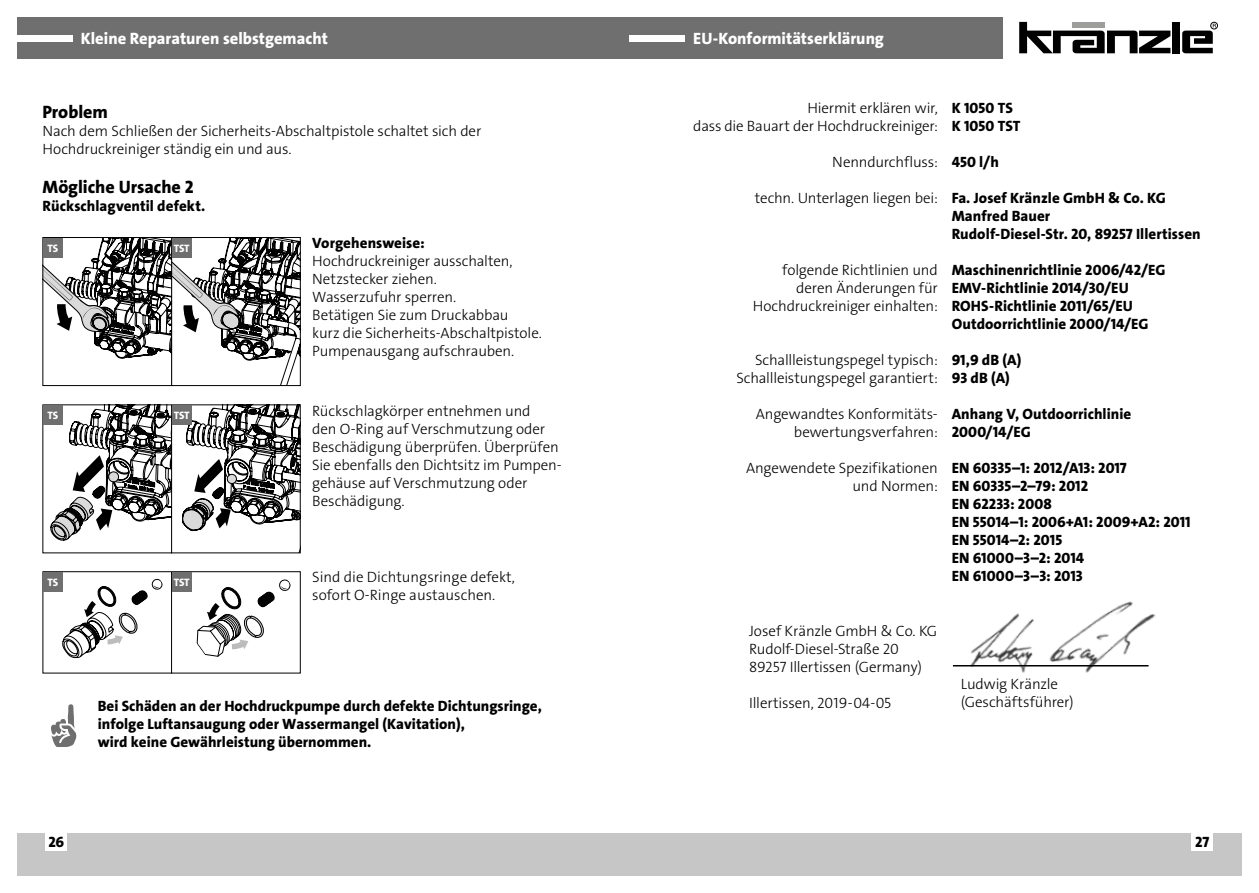
<style>
.page{position:relative;width:1259px;height:893px;background:#fff}
.page>*{position:absolute;margin:0;border:0;box-sizing:border-box;transform-origin:0 0}
.t1{font:18px "The Sans LP8 Ex Bld";letter-spacing:-.005em;color:#000}
.t2{font:16.5px "The Sans LP8 Ex Bld";color:#fff}
.t3{font:15px/18px "The Sans LP3 Lig";letter-spacing:-.01em;color:#000}
.t4{font:15px/18px "The Sans LP8 Ex Bld";color:#000}
.t5{font:10.8px "The Sans LP8 Ex Bld";letter-spacing:-.005em;color:#fff}
</style>
<div class="page">
<div style="left:629px;top:833px;width:613px;height:43px;background:#c6c6c6"></div>
<div style="left:17px;top:833px;width:612px;height:43px;background:#c6c6c6"></div>
<div style="left:1191px;top:833px;width:22px;height:18px;background:#fff"></div>
<div style="left:46px;top:833px;width:21px;height:18px;background:#fff"></div>
<div style="left:17px;top:17px;width:985px;height:41px;background:#706f6f"></div>
<div style="left:17px;top:35px;width:55px;height:6px;background:#fff"></div>
<div style="left:629px;top:35px;width:56px;height:6px;background:#fff"></div>
<svg style="left:1019px;top:22px;width:151px;height:31px"></svg>
<div style="left:1172px;top:22px;width:7px;height:31px;background:#000"></div>
<div style="left:1210px;top:22px;width:7px;height:7px;border:1px solid #000;border-radius:50%"></div>
<svg style="left:1182px;top:24px;width:34px;height:29px"></svg>
<img style="left:966px;top:601px;width:190px;height:72px">
<hr style="left:953px;top:665px;width:195px;height:1px;background:#000">
<svg style="left:51px;top:704px;width:26px;height:43px"></svg>
<svg style="left:42px;top:237px;width:259px;height:149px"></svg>
<svg style="left:42px;top:404px;width:259px;height:150px"></svg>
<div style="left:43px;top:405px;width:20px;height:20px;background:#706f6f"></div>
<div style="left:172px;top:405px;width:19px;height:20px;background:#706f6f"></div>
<div style="left:43px;top:238px;width:20px;height:19px;background:#706f6f"></div>
<div style="left:172px;top:238px;width:19px;height:19px;background:#706f6f"></div>
<svg style="left:42px;top:571px;width:259px;height:103px"></svg>
<div style="left:43px;top:572px;width:20px;height:20px;background:#706f6f"></div>
<div style="left:172px;top:572px;width:19px;height:20px;background:#706f6f"></div>
<p class="t2" style="left:81px;top:28px;width:249px">Kleine Reparaturen selbstgemacht</p>
<p class="t2" style="left:693px;top:28px;width:192px">EU-Konformitätserklärung</p>
<p class="t1" style="left:43px;top:100px;width:67px">Problem</p>
<p class="t3" style="left:43px;top:122px;width:440px">Nach dem Schließen der Sicherheits-Abschaltpistole schaltet sich der<br>Hochdruckreiniger ständig ein und aus.</p>
<p class="t1" style="left:43px;top:175px;width:153px">Mögliche Ursache 2</p>
<p class="t4" style="left:43px;top:197px;width:164px">Rückschlagventil defekt.</p>
<p class="t5" style="left:48px;top:241px;width:12px">TS</p>
<p class="t5" style="left:174px;top:241px;width:17px">TST</p>
<p class="t5" style="left:48px;top:408px;width:12px">TS</p>
<p class="t5" style="left:174px;top:408px;width:17px">TST</p>
<p class="t5" style="left:48px;top:575px;width:12px">TS</p>
<p class="t5" style="left:174px;top:575px;width:17px">TST</p>
<p class="t4" style="left:312px;top:234px;width:114px">Vorgehensweise:</p>
<p class="t3" style="left:312px;top:252px;width:231px">Hochdruckreiniger ausschalten,<br>Netzstecker ziehen.<br>Wasserzufuhr sperren.<br>Betätigen Sie zum Druckabbau<br>kurz die Sicherheits-Abschaltpistole.<br>Pumpenausgang aufschrauben.</p>
<p class="t3" style="left:312px;top:402px;width:251px">Rückschlagkörper entnehmen und<br>den O-Ring auf Verschmutzung oder<br>Beschädigung überprüfen. Überprüfen<br>Sie ebenfalls den Dichtsitz im Pumpen&shy;gehäuse auf Verschmutzung oder<br>Beschädigung.</p>
<p class="t3" style="left:312px;top:568px;width:204px">Sind die Dichtungsringe defekt, sofort O-Ringe austauschen.</p>
<p class="t4" style="left:98px;top:697px;width:445px">Bei Schäden an der Hochdruckpumpe durch defekte Dichtungsringe, infolge Luftansaugung oder Wassermangel (Kavitation),<br>wird keine Gewährleistung übernommen.</p>
<p class="t3" style="left:693px;top:99px;width:246px;text-align:right">Hiermit erklären wir,<br>dass die Bauart der Hochdruckreiniger:</p>
<p class="t3" style="left:832px;top:153px;width:107px">Nenndurchfluss:</p>
<p class="t3" style="left:755px;top:189px;width:185px">techn. Unterlagen liegen bei:</p>
<p class="t3" style="left:753px;top:261px;width:187px;text-align:right">folgende Richtlinien und deren Änderungen für<br>Hochdruckreiniger einhalten:</p>
<p class="t3" style="left:736px;top:351px;width:203px;text-align:right">Schallleistungspegel typisch:<br>Schallleistungspegel garantiert:</p>
<p class="t3" style="left:756px;top:405px;width:184px;text-align:right">Angewandtes Konformitäts&shy;bewertungsverfahren:</p>
<p class="t3" style="left:746px;top:459px;width:193px;text-align:right">Angewendete Spezifikationen und Normen:</p>
<p class="t4" style="left:951px;top:99px;width:70px">K 1050 TS<br>K 1050 TST</p>
<p class="t4" style="left:951px;top:153px;width:49px">450 l/h</p>
<p class="t4" style="left:951px;top:189px;width:251px">Fa. Josef Kränzle GmbH &amp; Co. KG<br>Manfred Bauer<br>Rudolf-Diesel-Str. 20, 89257 Illertissen</p>
<p class="t4" style="left:951px;top:261px;width:215px">Maschinenrichtlinie 2006/42/EG<br>EMV-Richtlinie 2014/30/EU<br>ROHS-Richtlinie 2011/65/EU<br>Outdoorrichtlinie 2000/14/EG</p>
<p class="t4" style="left:951px;top:351px;width:71px">91,9 dB (A)<br>93 dB (A)</p>
<p class="t4" style="left:951px;top:405px;width:181px">Anhang V, Outdoorrichlinie<br>2000/14/EG</p>
<p class="t4" style="left:951px;top:459px;width:240px">EN 60335–1: 2012/A13: 2017<br>EN 60335–2–79: 2012<br>EN 62233: 2008<br>EN 55014–1: 2006+A1: 2009+A2: 2011<br>EN 55014–2: 2015<br>EN 61000–3–2: 2014<br>EN 61000–3–3: 2013</p>
<p class="t3" style="left:749px;top:622px;width:190px">Josef Kränzle GmbH &amp; Co. KG<br>Rudolf-Diesel-Straße 20<br>89257 Illertissen (Germany)</p>
<p class="t3" style="left:749px;top:694px;width:144px">Illertissen, 2019-04-05</p>
<p class="t3" style="left:960px;top:675px;width:114px">Ludwig Kränzle (Geschäftsführer)</p>
<p class="t4" style="left:48px;top:833px;width:17px">26</p>
<p class="t4" style="left:1195px;top:833px;width:16px">27</p>
</div>
